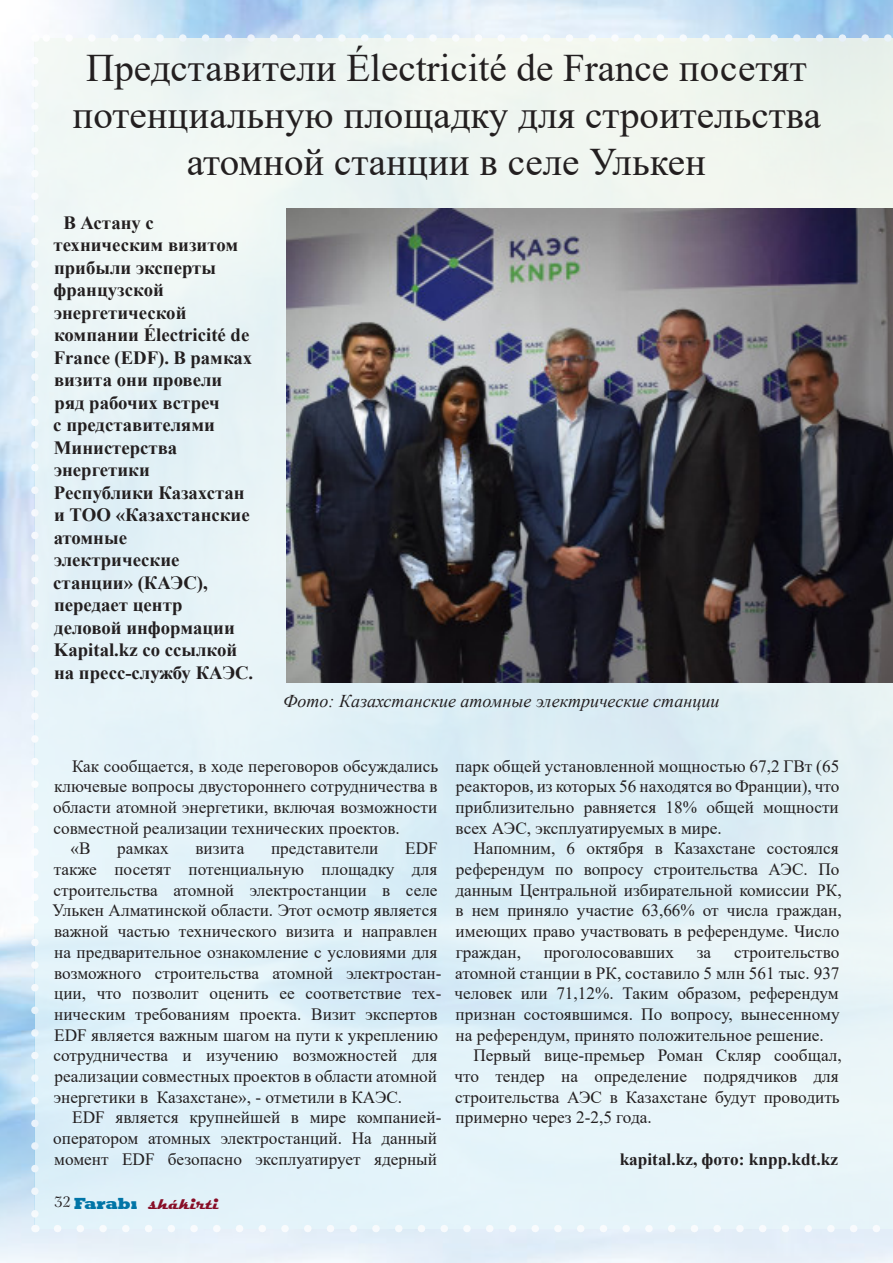
<style>
.page{position:relative;width:893px;height:1263px;background:#fff}
.page>*{position:absolute;margin:0;border:0;box-sizing:border-box;transform-origin:0 0}
.Абзац_списка{font:39px/46.8px "Times New Roman";color:#231f20;text-align:center}
.Абзац_списка-2{font:700 18.75px/22.5px "Times New Roman";color:#231f20}
.Абзац_списка-3{font:italic 18px "Times New Roman";color:#231f20}
.Абзац_списка-4{font:17.25px/20.7px "Times New Roman";color:#231f20}
.Абзац_списка-5{font:700 17.25px "Times New Roman";color:#231f20}
.t1{font:700 16.5px "Magneto";color:#880e27}
.s1{font-family:"DS Neva";font-weight:400;font-size:15px;color:#231f20}
.s2{font-family:"Rockwell";font-weight:800;color:#0075a7}
</style>
<div class="page">
<img style="left:35px;top:38px;width:858px;height:1190px">
<svg style="left:31px;top:61px;width:8px;height:1156px"></svg>
<svg style="left:58px;top:1225px;width:835px;height:7px"></svg>
<svg style="left:46px;top:34px;width:847px;height:8px"></svg>
<img style="left:286px;top:209px;width:607px;height:474px">
<p class="Абзац_списка" style="left:73px;top:43px;width:750px">Представители Électricité de France посетят потенциальную площадку для строительства атомной станции в селе Улькен</p>
<p class="Абзац_списка-2" style="left:53px;top:211px;width:201px;text-indent:10px">В Астану с техническим визитом прибыли эксперты французской энергетической компании Électricité de<br>France (EDF). В рамках визита они провели ряд рабочих встреч<br>с представителями<br>Министерства энергетики<br>Республики Казахстан и ТОО «Казахстанские атомные электрические станции» (КАЭС), передает центр деловой информации<br>Kapital.kz со ссылкой на пресс-службу КАЭС.</p>
<p class="Абзац_списка-3" style="left:283px;top:689px;width:438px">Фото: Казахстанские атомные электрические станции</p>
<p class="Абзац_списка-4" style="left:53px;top:755px;width:386px;text-align:justify;text-indent:19px">Как сообщается, в ходе переговоров обсуждались ключевые вопросы двустороннего сотрудничества в области атомной энергетики, включая возможности совместной реализации технических проектов.</p>
<p class="Абзац_списка-4" style="left:70px;top:838px;width:22px">«В</p>
<p class="Абзац_списка-4" style="left:117px;top:838px;width:53px">рамках</p>
<p class="Абзац_списка-4" style="left:195px;top:838px;width:50px">визита</p>
<p class="Абзац_списка-4" style="left:271px;top:838px;width:109px">представители</p>
<p class="Абзац_списка-4" style="left:52px;top:838px;width:390px;text-indent:353px">EDF также посетят потенциальную площадку для строительства атомной электростанции в селе Улькен Алматинской области. Этот осмотр является важной частью технического визита и направлен на предварительное ознакомление с условиями для возможного строительства атомной электростан&shy;ции, что позволит оценить ее соответствие тех&shy;ническим требованиям проекта. Визит экспертов EDF является важным шагом на пути к укреплению сотрудничества и изучению возможностей для реализации совместных проектов в области атомной энергетики в Казахстане», - отметили в КАЭС.</p>
<p class="Абзац_списка-4" style="left:53px;top:1107px;width:390px;text-indent:19px">EDF является крупнейшей в мире компанией&shy;оператором атомных электростанций. На данный момент EDF безопасно эксплуатирует ядерный</p>
<p class="t1" style="left:54px;top:1193px;width:167px"><span class="s1">32</span> <span class="s2">Farabı</span> shákirti</p>
<p class="Абзац_списка-4" style="left:456px;top:755px;width:385px;text-align:justify">парк общей установленной мощностью 67,2 ГВт (65 реакторов, из которых 56 находятся во Франции), что приблизительно равняется 18% общей мощности всех АЭС, эксплуатируемых в мире.</p>
<p class="Абзац_списка-4" style="left:455px;top:838px;width:388px;text-indent:18px">Напомним, 6 октября в Казахстане состоялся референдум по вопросу строительства АЭС. По данным Центральной избирательной комиссии РК, в нем приняло участие 63,66% от числа граждан, имеющих право участвовать в референдуме. Число граждан,</p>
<p class="Абзац_списка-4" style="left:454px;top:941px;width:387px;text-align:justify;text-indent:280px">строительство атомной станции в РК, составило 5 млн 561 тыс. 937 человек или 71,12%. Таким образом, референдум признан состоявшимся. По вопросу, вынесенному на референдум, принято положительное решение.</p>
<p class="Абзац_списка-4" style="left:454px;top:1045px;width:389px;text-indent:19px">Первый вице-премьер Роман Скляр сообщал, что тендер на определение подрядчиков для строительства АЭС в Казахстане будут проводить примерно через 2-2,5 года.</p>
<p class="Абзац_списка-5" style="left:620px;top:1147px;width:220px">kapital.kz, фото: knpp.kdt.kz</p>
<p class="Абзац_списка-4" style="left:544px;top:941px;width:132px">проголосовавших</p>
<p class="Абзац_списка-4" style="left:697px;top:941px;width:16px">за</p>
</div>
